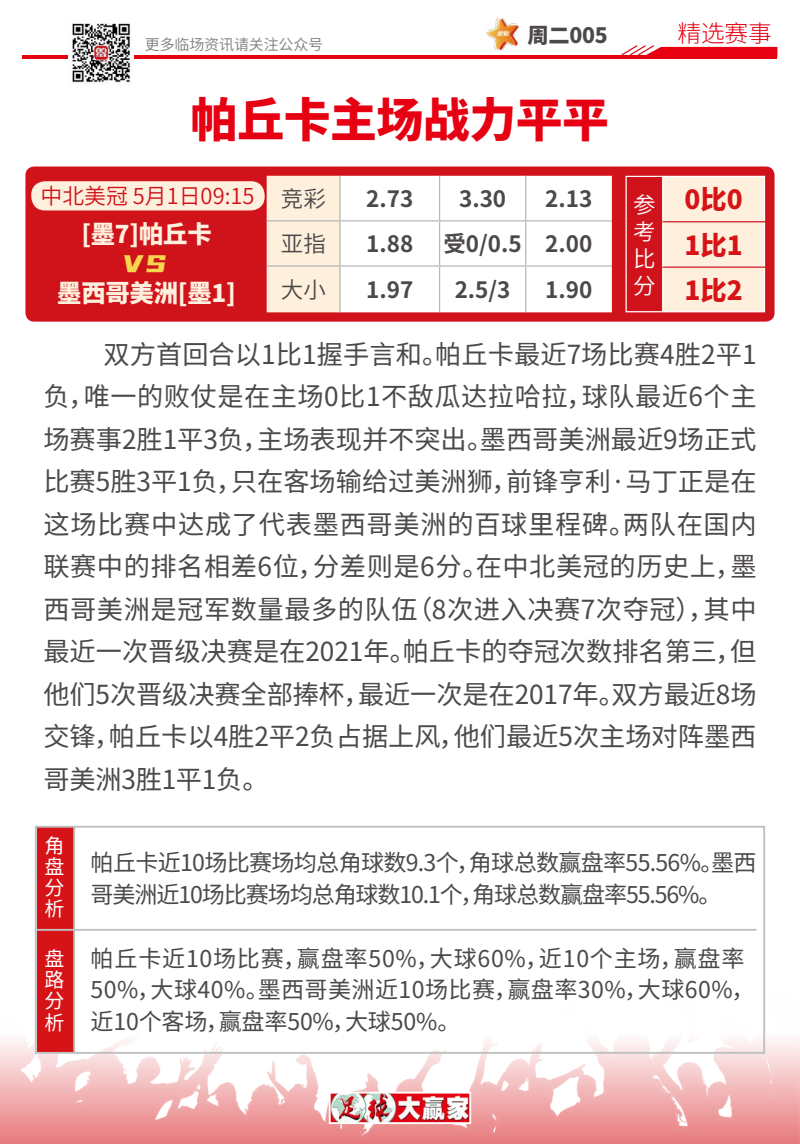
<style>
.page{position:relative;width:800px;height:1144px;background:#fff}
.page>*{position:absolute;margin:0;border:0;box-sizing:border-box;transform-origin:0 0}
.t1{font:900 46.88px "Noto Sans Hans";letter-spacing:-.01em;color:#e60012}
.t2{font:30px "You She Biao Ti Hei";color:#f4d74e}
.t3{font:26.25px/42.5px "Noto Sans Hans";color:#4c4948;text-align:justify}
.t4{font:900 26.25px/45.1px "Noto Sans Hans";color:#d61418;text-align:justify}
.t5{font:900 24.38px "Noto Sans Hans";letter-spacing:-.01em;color:#fef0dd}
.t6{font:300 23.75px "Noto Sans Hans";color:#e60012}
.t7{font:23.12px/31.5px "Noto Sans Hans";letter-spacing:.015em;color:#4c4948}
.t8{font:23.12px/31.5px "Noto Sans Hans";letter-spacing:-.04em;color:#4c4948}
.t9{font:700 22.5px "Noto Sans Hans";color:#4c4948}
.t10{font:600 22.5px "Noto Sans Hans";color:#4c4948}
.t11{font:600 22.5px/27px "Noto Sans Hans";color:#fff;text-align:justify}
.t12{font:600 21.88px "Noto Sans Hans";color:#d0121b}
.t13{font:900 21.25px "Noto Sans Hans";letter-spacing:-.01em;color:#4c4948}
.t14{font:20px/21.2px "Noto Sans Hans";color:#fff;text-align:justify}
.t15{font:600 15px "Noto Sans Hans";letter-spacing:-.01em;color:#7d7d7d}
</style>
<div class="page">
<hr style="left:22px;top:55px;width:755px;height:4px;background:#e60012">
<svg style="left:621px;top:45px;width:156px;height:10px"></svg>
<img style="left:68px;top:23px;width:66px;height:60px">
<div style="left:25px;top:166px;width:750px;height:156px;background:#d0121b;border-radius:9px"></div>
<img style="left:0;top:928px;width:800px;height:216px">
<img style="left:332px;top:1094px;width:136px;height:27px">
<div style="left:329px;top:1091px;width:142px;height:33px;border:2px solid #fff"></div>
<div style="left:267px;top:176px;width:72px;height:136px;background:#fef0dd"></div>
<div style="left:341px;top:176px;width:271px;height:136px;background:#fff"></div>
<hr style="left:339px;top:176px;width:2px;height:44px;background:#b5b6b6">
<hr style="left:439px;top:176px;width:1px;height:44px;background:#b5b6b6">
<hr style="left:525px;top:176px;width:1px;height:44px;background:#b5b6b6">
<hr style="left:267px;top:220px;width:73px;height:1px;background:#b5b6b6">
<hr style="left:340px;top:220px;width:100px;height:1px;background:#b5b6b6">
<hr style="left:339px;top:221px;width:2px;height:44px;background:#b5b6b6">
<hr style="left:440px;top:220px;width:86px;height:1px;background:#b5b6b6">
<hr style="left:439px;top:221px;width:1px;height:44px;background:#b5b6b6">
<hr style="left:526px;top:220px;width:86px;height:1px;background:#b5b6b6">
<hr style="left:525px;top:221px;width:1px;height:44px;background:#b5b6b6">
<hr style="left:267px;top:265px;width:73px;height:2px;background:#b5b6b6">
<hr style="left:340px;top:265px;width:100px;height:2px;background:#b5b6b6">
<hr style="left:339px;top:267px;width:2px;height:45px;background:#b5b6b6">
<hr style="left:440px;top:265px;width:86px;height:2px;background:#b5b6b6">
<hr style="left:439px;top:267px;width:1px;height:45px;background:#b5b6b6">
<hr style="left:526px;top:265px;width:86px;height:2px;background:#b5b6b6">
<hr style="left:525px;top:267px;width:1px;height:45px;background:#b5b6b6">
<div style="left:663px;top:177px;width:101px;height:134px;background:#fef0dd"></div>
<hr style="left:625px;top:176px;width:38px;height:1px;background:#fff">
<hr style="left:625px;top:177px;width:2px;height:44px;background:#fff">
<hr style="left:663px;top:176px;width:102px;height:1px;background:#fff">
<hr style="left:662px;top:177px;width:1px;height:44px;background:#fff">
<hr style="left:764px;top:177px;width:1px;height:44px;background:#fff">
<hr style="left:625px;top:221px;width:2px;height:46px;background:#fff">
<hr style="left:662px;top:222px;width:1px;height:44px;background:#fff">
<hr style="left:764px;top:222px;width:1px;height:44px;background:#fff">
<hr style="left:625px;top:267px;width:2px;height:44px;background:#fff">
<hr style="left:662px;top:267px;width:1px;height:44px;background:#fff">
<hr style="left:764px;top:267px;width:1px;height:44px;background:#fff">
<hr style="left:625px;top:311px;width:38px;height:1px;background:#fff">
<hr style="left:663px;top:311px;width:102px;height:1px;background:#fff">
<svg style="left:91px;top:825px;width:665px;height:1px"></svg>
<svg style="left:91px;top:945px;width:654px;height:26px"></svg>
<svg style="left:90px;top:977px;width:651px;height:25px"></svg>
<svg style="left:90px;top:1008px;width:357px;height:26px"></svg>
<div style="left:31px;top:181px;width:234px;height:29px;background:#fef0dd;border-radius:14px"></div>
<div style="left:38px;top:829px;width:35px;height:222px;background:#d61418"></div>
<hr style="left:35px;top:929px;width:722px;height:2px;background:#bfc0c0">
<hr style="left:73px;top:826px;width:2px;height:226px;background:#bfc0c0">
<div style="left:35px;top:826px;width:730px;height:228px;border:2px solid #bfc0c0"></div>
<hr style="left:662px;top:221px;width:103px;height:1px;background:#d0121b">
<hr style="left:662px;top:266px;width:103px;height:2px;background:#d0121b">
<img style="left:486px;top:18px;width:33px;height:33px">
<p class="t15" style="left:145px;top:36px;width:180px">更多临场资讯请关注公众号</p>
<p class="t13" style="left:527px;top:23px;width:82px">周二005</p>
<h1 class="t1" style="left:191px;top:93px;width:420px">帕丘卡主场战力平平</h1>
<p class="t12" style="left:41px;top:184px;width:216px">中北美冠 5月1日09:15</p>
<p class="t5" style="left:81px;top:220px;width:132px">[墨7]帕丘卡</p>
<p class="t5" style="left:57px;top:279px;width:180px">墨西哥美洲[墨1]</p>
<p class="t2" style="left:123px;top:245px;width:46px">VS</p>
<p class="t10" style="left:281px;top:186px;width:47px">竞彩</p>
<p class="t9" style="left:366px;top:186px;width:49px">2.73</p>
<p class="t9" style="left:459px;top:186px;width:49px">3.30</p>
<p class="t9" style="left:545px;top:186px;width:49px">2.13</p>
<p class="t10" style="left:281px;top:231px;width:47px">亚指</p>
<p class="t9" style="left:366px;top:231px;width:49px">1.88</p>
<p class="t9" style="left:443px;top:231px;width:150px">受0/0.5 2.00</p>
<p class="t10" style="left:281px;top:277px;width:47px">大小</p>
<p class="t9" style="left:366px;top:277px;width:49px">1.97</p>
<p class="t9" style="left:455px;top:277px;width:57px">2.5/3</p>
<p class="t9" style="left:545px;top:277px;width:49px">1.90</p>
<p class="t6" style="left:678px;top:20px;width:96px">精选赛事</p>
<p class="t11" style="left:633px;top:191px;width:24px">参考比分</p>
<p class="t4" style="left:685px;top:178px;width:60px">0比0<br>1比1<br>1比2</p>
<p class="t3" style="left:43px;top:333px;width:715px;text-indent:60px">双方首回合以1比1握手言和。帕丘卡最近7场比赛4胜2平1负，唯一的败仗是在主场0比1不敌瓜达拉哈拉，球队最近6个主场赛事2胜1平3负，主场表现并不突出。墨西哥美洲最近9场正式比赛5胜3平1负，只在客场输给过美洲狮，前锋亨利·马丁正是在这场比赛中达成了代表墨西哥美洲的百球里程碑。两队在国内联赛中的排名相差6位，分差则是6分。在中北美冠的历史上，墨西哥美洲是冠军数量最多的队伍（8次进入决赛7次夺冠），其中最近一次晋级决赛是在2021年。帕丘卡的夺冠次数排名第三，但他们5次晋级决赛全部捧杯，最近一次是在2017年。双方最近8场交锋，帕丘卡以4胜2平2负占据上风，他们最近5次主场对阵墨西哥美洲3胜1平1负。</p>
<p class="t14" style="left:44px;top:835px;width:21px">角盘分析</p>
<p class="t14" style="left:44px;top:948px;width:21px">盘路分析</p>
<p class="t8" style="left:91px;top:847px;width:667px">帕丘卡近10场比赛场均总角球数9.3个，角球总数赢盘率55.56%。墨西哥美洲近10场比赛场均总角球数10.1个，角球总数赢盘率55.56%。</p>
<p class="t7" style="left:91px;top:943px;width:666px">帕丘卡近10场比赛，赢盘率50%，大球60%，近10个主场，赢盘率<br>50%，大球40%。墨西哥美洲近10场比赛，赢盘率30%，大球60%，近10个客场，赢盘率50%，大球50%。</p>
</div>
